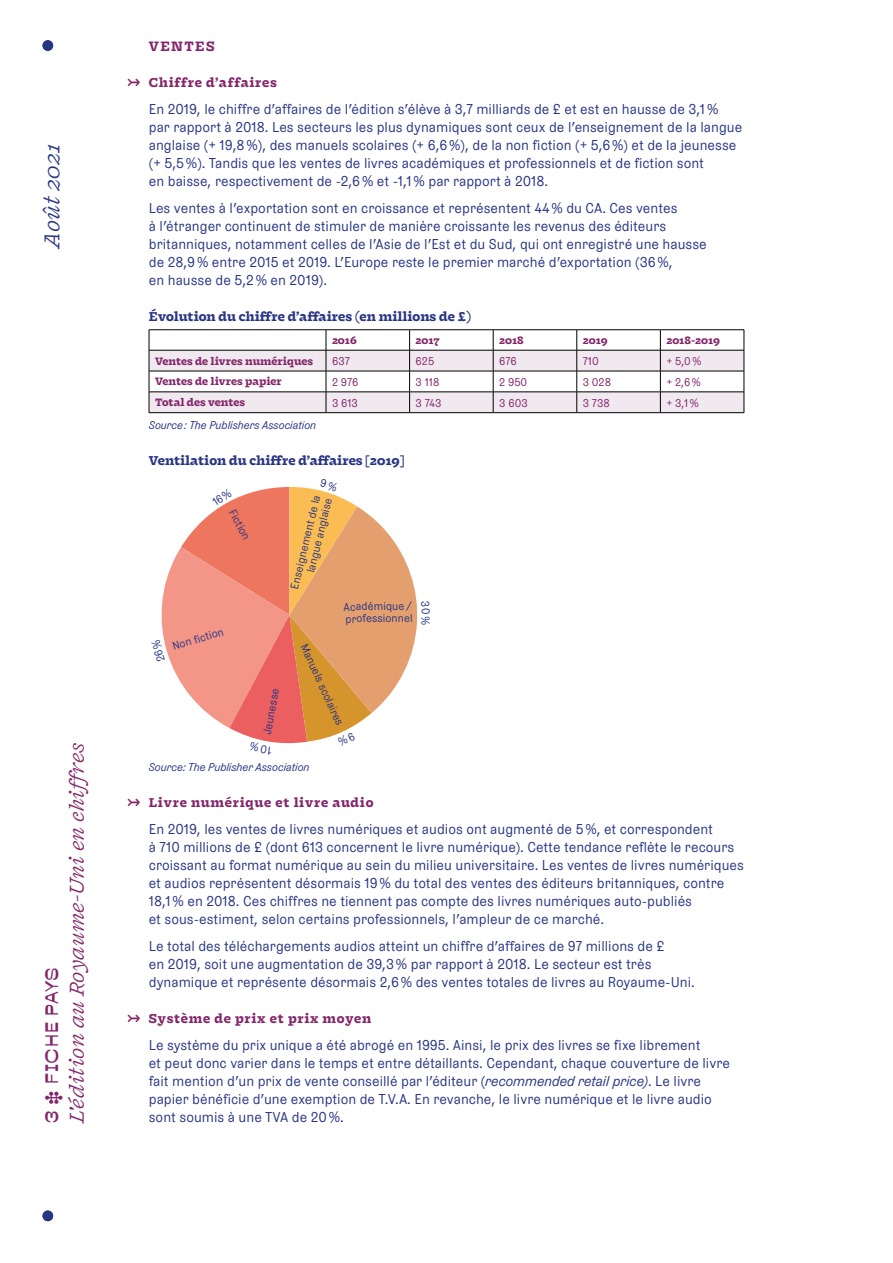
<style>
.page{position:relative;width:893px;height:1263px;background:#fff}
.page>*{position:absolute;margin:0;border:0;box-sizing:border-box;transform-origin:0 0}
.t1{font:italic 22.5px "Fragen";color:#283583}
.t2{font:italic 21px "Fragen";color:#83256a}
.t3{font:18px "Boogie School Sans";letter-spacing:.02em;color:#83256a}
.t4{font:14.25px/18px "Grey LL";color:#283583}
.t5{font:800 14.25px "Fragen";letter-spacing:.09em;color:#83256a}
.t6{font:800 13.5px "Fragen";color:#283583}
.t7{font:800 13.5px "Fragen";letter-spacing:.05em;color:#83256a}
.t8{font:11.25px/12px "Grey LL";color:#283583}
.t9{font:800 11.25px "Fragen";color:#83256a}
.t10{font:italic 11.25px "Grey LL";letter-spacing:-.015em;color:#283583}
.t11{font:11.25px "Grey LL";color:#83256a}
.s1{font-style:italic}
</style>
<div class="page">
<div style="left:43px;top:40px;width:10px;height:11px;background:#283583;border-radius:50%"></div>
<div style="left:43px;top:1210px;width:10px;height:11px;background:#283583;border-radius:50%"></div>
<hr style="left:149px;top:329px;width:177px;height:1px;background:#000">
<hr style="left:326px;top:329px;width:84px;height:1px;background:#000">
<hr style="left:410px;top:329px;width:83px;height:1px;background:#000">
<hr style="left:493px;top:329px;width:84px;height:1px;background:#000">
<hr style="left:577px;top:329px;width:83px;height:1px;background:#000">
<hr style="left:660px;top:329px;width:84px;height:1px;background:#000">
<svg style="left:149px;top:330px;width:596px;height:83px"></svg>
<hr style="left:149px;top:412px;width:177px;height:1px;background:#000">
<hr style="left:326px;top:412px;width:84px;height:1px;background:#000">
<hr style="left:410px;top:412px;width:83px;height:1px;background:#000">
<hr style="left:493px;top:412px;width:84px;height:1px;background:#000">
<hr style="left:577px;top:412px;width:83px;height:1px;background:#000">
<hr style="left:660px;top:412px;width:84px;height:1px;background:#000">
<svg style="left:161px;top:487px;width:257px;height:257px"></svg>
<h1 class="t1" style="left:36px;top:248px;width:107px;rotate:-90deg">Août 2021</h1>
<h2 class="t2" style="left:62px;top:1123px;width:383px;rotate:-90deg">L'édition au Royaume-Uni en chiffres</h2>
<p class="t3" style="left:41px;top:1123px;width:158px;rotate:-90deg">3 ‡ FICHE PAYS</p>
<p class="t5" style="left:149px;top:35px;width:67px">VENTES</p>
<p class="t7" style="left:128px;top:72px;width:151px">↣ Chiffre d’affaires</p>
<p class="t4" style="left:149px;top:99px;width:595px">En 2019, le chiffre d’affaires de l’édition s’élève à 3,7 milliards de £ et est en hausse de 3,1% par rapport à 2018. Les secteurs les plus dynamiques sont ceux de l’enseignement de la langue anglaise (+ 19,8%), des manuels scolaires (+ 6,6%), de la non fiction (+ 5,6%) et de la jeunesse (+ 5,5%). Tandis que les ventes de livres académiques et professionnels et de fiction sont<br>en baisse, respectivement de -2,6% et -1,1% par rapport à 2018.</p>
<p class="t4" style="left:149px;top:198px;width:559px">Les ventes à l’exportation sont en croissance et représentent 44% du CA. Ces ventes<br>à l’étranger continuent de stimuler de manière croissante les revenus des éditeurs britanniques, notamment celles de l’Asie de l’Est et du Sud, qui ont enregistré une hausse de 28,9% entre 2015 et 2019. L’Europe reste le premier marché d’exportation (36%,<br>en hausse de 5,2% en 2019).</p>
<p class="t6" style="left:149px;top:306px;width:324px">Évolution du chiffre d’affaires (en millions de £)</p>
<p class="t9" style="left:332px;top:332px;width:26px">2016</p>
<p class="t9" style="left:416px;top:332px;width:26px">2017</p>
<p class="t9" style="left:499px;top:332px;width:26px">2018</p>
<p class="t9" style="left:583px;top:332px;width:26px">2019</p>
<p class="t9" style="left:666px;top:332px;width:55px">2018-2019</p>
<p class="t9" style="left:155px;top:352px;width:160px">Ventes de livres numériques</p>
<p class="t11" style="left:332px;top:353px;width:19px">637</p>
<p class="t11" style="left:416px;top:353px;width:20px">625</p>
<p class="t11" style="left:499px;top:353px;width:19px">676</p>
<p class="t11" style="left:583px;top:353px;width:18px">710</p>
<p class="t11" style="left:666px;top:353px;width:36px">+ 5,0%</p>
<p class="t9" style="left:155px;top:373px;width:128px">Ventes de livres papier</p>
<p class="t11" style="left:332px;top:374px;width:28px">2 976</p>
<p class="t11" style="left:416px;top:374px;width:25px">3 118</p>
<p class="t11" style="left:499px;top:374px;width:30px">2 950</p>
<p class="t11" style="left:583px;top:374px;width:30px">3 028</p>
<p class="t11" style="left:666px;top:374px;width:36px">+ 2,6%</p>
<p class="t9" style="left:155px;top:394px;width:92px">Total des ventes</p>
<p class="t11" style="left:332px;top:395px;width:27px">3 613</p>
<p class="t11" style="left:416px;top:395px;width:28px">3 743</p>
<p class="t11" style="left:499px;top:395px;width:30px">3 603</p>
<p class="t11" style="left:583px;top:395px;width:29px">3 738</p>
<p class="t11" style="left:666px;top:395px;width:34px">+ 3,1%</p>
<p class="t10" style="left:149px;top:417px;width:169px">Source: The Publishers Association</p>
<p class="t6" style="left:149px;top:450px;width:257px">Ventilation du chiffre d’affaires [2019]</p>
<p class="t8" style="left:238px;top:507px;width:34px;rotate:61deg">Fiction</p>
<p class="t8" style="left:171px;top:639px;width:55px;rotate:-16deg">Non fi ction</p>
<p class="t8" style="left:260px;top:733px;width:48px;rotate:-79deg">Jeunesse</p>
<p class="t8" style="left:288px;top:587px;width:98px;text-align:right;rotate:-77deg">Enseignement de la langue anglaise</p>
<p class="t8" style="left:343px;top:600px;width:70px;rotate:-1deg">Académique/ professionnel</p>
<p class="t8" style="left:310px;top:642px;width:90px;rotate:65deg">Manuels scolaires</p>
<p class="t10" style="left:149px;top:759px;width:162px">Source: The Publisher Association</p>
<p class="t7" style="left:128px;top:792px;width:247px">↣ Livre numérique et livre audio</p>
<p class="t4" style="left:149px;top:819px;width:597px">En 2019, les ventes de livres numériques et audios ont augmenté de 5%, et correspondent<br>à 710 millions de £ (dont 613 concernent le livre numérique). Cette tendance reflète le recours croissant au format numérique au sein du milieu universitaire. Les ventes de livres numériques et audios représentent désormais 19% du total des ventes des éditeurs britanniques, contre 18,1% en 2018. Ces chiffres ne tiennent pas compte des livres numériques auto-publiés<br>et sous-estiment, selon certains professionnels, l’ampleur de ce marché.</p>
<p class="t4" style="left:149px;top:936px;width:547px">Le total des téléchargements audios atteint un chiffre d’affaires de 97 millions de £<br>en 2019, soit une augmentation de 39,3% par rapport à 2018. Le secteur est très dynamique et représente désormais 2,6% des ventes totales de livres au Royaume-Uni.</p>
<p class="t7" style="left:128px;top:1008px;width:245px">↣ Système de prix et prix moyen</p>
<p class="t4" style="left:149px;top:1035px;width:583px">Le système du prix unique a été abrogé en 1995. Ainsi, le prix des livres se fixe librement<br>et peut donc varier dans le temps et entre détaillants. Cependant, chaque couverture de livre fait mention d’un prix de vente conseillé par l’éditeur (<span class="s1">recommended retail price)</span>. Le livre papier bénéficie d’une exemption de T.V.A. En revanche, le livre numérique et le livre audio sont soumis à une TVA de 20%.</p>
</div>
